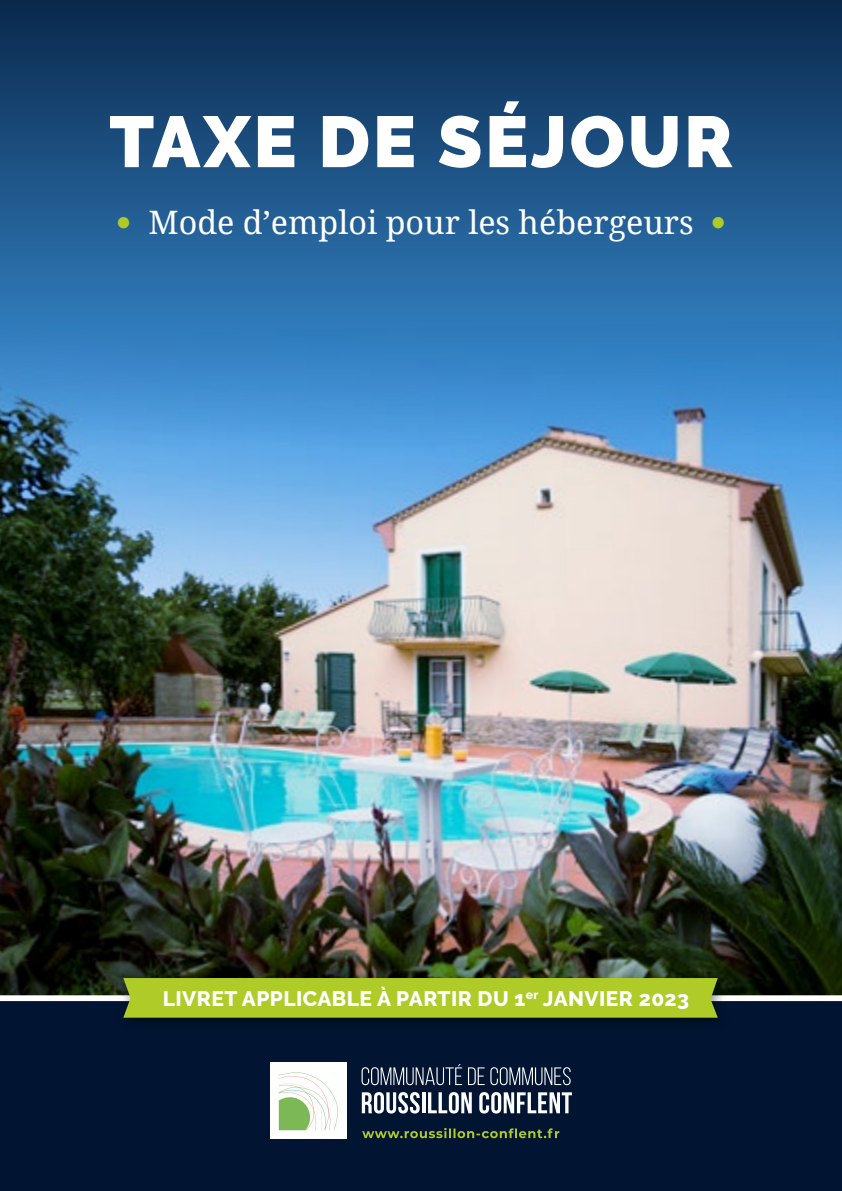
<style>
.page{position:relative;width:842px;height:1191px;background:#011532}
.page>*{position:absolute;margin:0;border:0;box-sizing:border-box;transform-origin:0 0}
.t1{font:900 72px "Raleway";letter-spacing:.04em;color:#fff}
.t2{font:32.2px "Noto Serif";color:#fff}
.t3{font:800 21px "Raleway";letter-spacing:.02em;color:#fff}
.s1{font-size:26px;color:#afcb27}
</style>
<div class="page">
<img style="left:0;top:0;width:842px;height:999px">
<svg style="left:362px;top:1064px;width:100px;height:21px"></svg>
<svg style="left:468px;top:1067px;width:103px;height:18px"></svg>
<svg style="left:362px;top:1092px;width:58px;height:21px"></svg>
<hr style="left:422px;top:1092px;width:3px;height:21px;background:#fff">
<svg style="left:428px;top:1092px;width:44px;height:21px"></svg>
<svg style="left:479px;top:1092px;width:93px;height:21px"></svg>
<svg style="left:362px;top:1128px;width:197px;height:10px"></svg>
<div style="left:270px;top:1062px;width:77px;height:77px;background:#fff"></div>
<svg style="left:279px;top:1072px;width:59px;height:58px"></svg>
<div style="left:116px;top:972px;width:616px;height:60px;background:#000;opacity:.4"></div>
<div style="left:123px;top:978px;width:595px;height:39px;background:#afcb27"></div>
<h1 class="t1" style="left:109px;top:100px;width:625px">TAXE DE SÉJOUR</h1>
<h2 class="t2" style="left:116px;top:200px;width:612px"><span class="s1">●</span> Mode d’emploi pour les hébergeurs <span class="s1">●</span></h2>
<p class="t3" style="left:163px;top:987px;width:528px">LIVRET APPLICABLE À PARTIR DU 1<sup>er</sup> JANVIER 2023</p>
</div>
